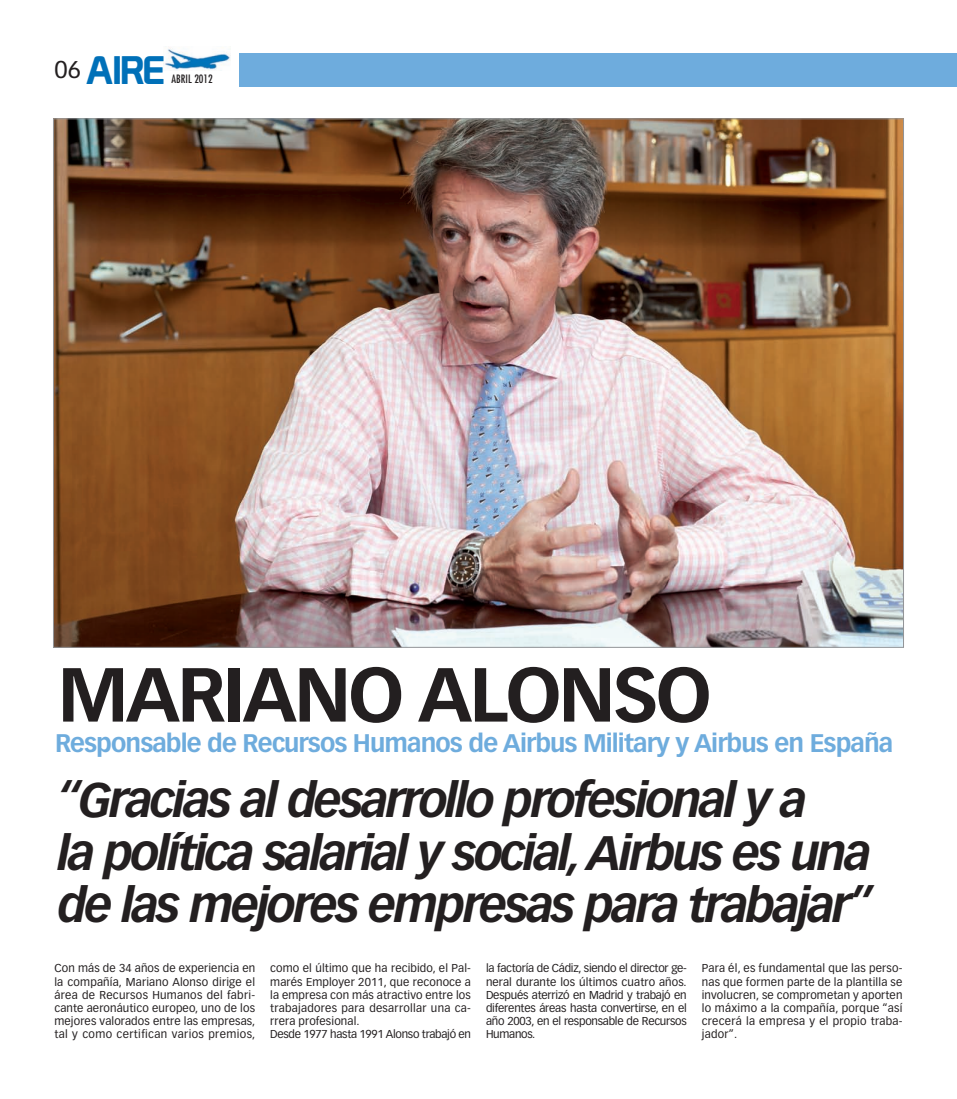
<style>
.page{position:relative;width:957px;height:1099px;background:#fff}
.page>*{position:absolute;margin:0;border:0;box-sizing:border-box;transform-origin:0 0}
.t1{font:700 75px "Vectora LH";letter-spacing:-.035em;color:#231f20}
.t2{font:italic 700 47.5px/52.5px "Vectora LH";letter-spacing:-.06em;color:#231f20}
.t3{font:38.88px "Prototype";color:#0070b8}
.t4{font:700 25px "Vectora LH";letter-spacing:-.035em;color:#6eacdd}
.t5{font:11.25px/13.1px "Vectora LH";letter-spacing:.01em;color:#231f20;text-align:justify}
.t6{font:condensed 11.25px "Futura";color:#231f20}
</style>
<div class="page">
<div style="left:239px;top:53px;width:718px;height:33px;background:#6eacdd"></div>
<img style="left:164px;top:47px;width:66px;height:24px">
<img style="left:55px;top:120px;width:847px;height:525px">
<h3 class="t3" style="left:54px;top:56px;width:112px"><sup>06</sup> AIRE</h3>
<p class="t6" style="left:172px;top:74px;width:43px">ABRIL 2012</p>
<h1 class="t1" style="left:58px;top:663px;width:655px">MARIANO ALONSO</h1>
<h3 class="t4" style="left:55px;top:732px;width:839px">Responsable de Recursos Humanos de Airbus Military y Airbus en España</h3>
<h2 class="t2" style="left:58px;top:777px;width:816px">“Gracias al desarrollo profesional y a<br>la política salarial y social, Airbus es una de las mejores empresas para trabajar”</h2>
<p class="t5" style="left:54px;top:962px;width:202px">Con más de 34 años de experiencia en la compañía, Mariano Alonso dirige el área de Recursos Humanos del fabri&shy;cante aeronáutico europeo, uno de los mejores valorados entre las empresas, tal y como certifican varios premios,</p>
<p class="t5" style="left:270px;top:962px;width:202px;text-align:left">como el último que ha recibido, el Pal&shy;marés Employer 2011, que reconoce a la empresa con más atractivo entre los trabajadores para desarrollar una ca&shy;rrera profesional.<br>Desde 1977 hasta 1991 Alonso trabajó en</p>
<p class="t5" style="left:486px;top:962px;width:202px">la factoría de Cádiz, siendo el director ge&shy;neral durante los últimos cuatro años.<br>Después aterrizó en Madrid y trabajó en diferentes áreas hasta convertirse, en el año 2003, en el responsable de Recursos Humanos.</p>
<p class="t5" style="left:702px;top:962px;width:202px">Para él, es fundamental que las perso&shy;nas que formen parte de la plantilla se involucren, se comprometan y aporten lo máximo a la compañía, porque “así crecerá la empresa y el propio traba&shy;jador”.</p>
</div>
